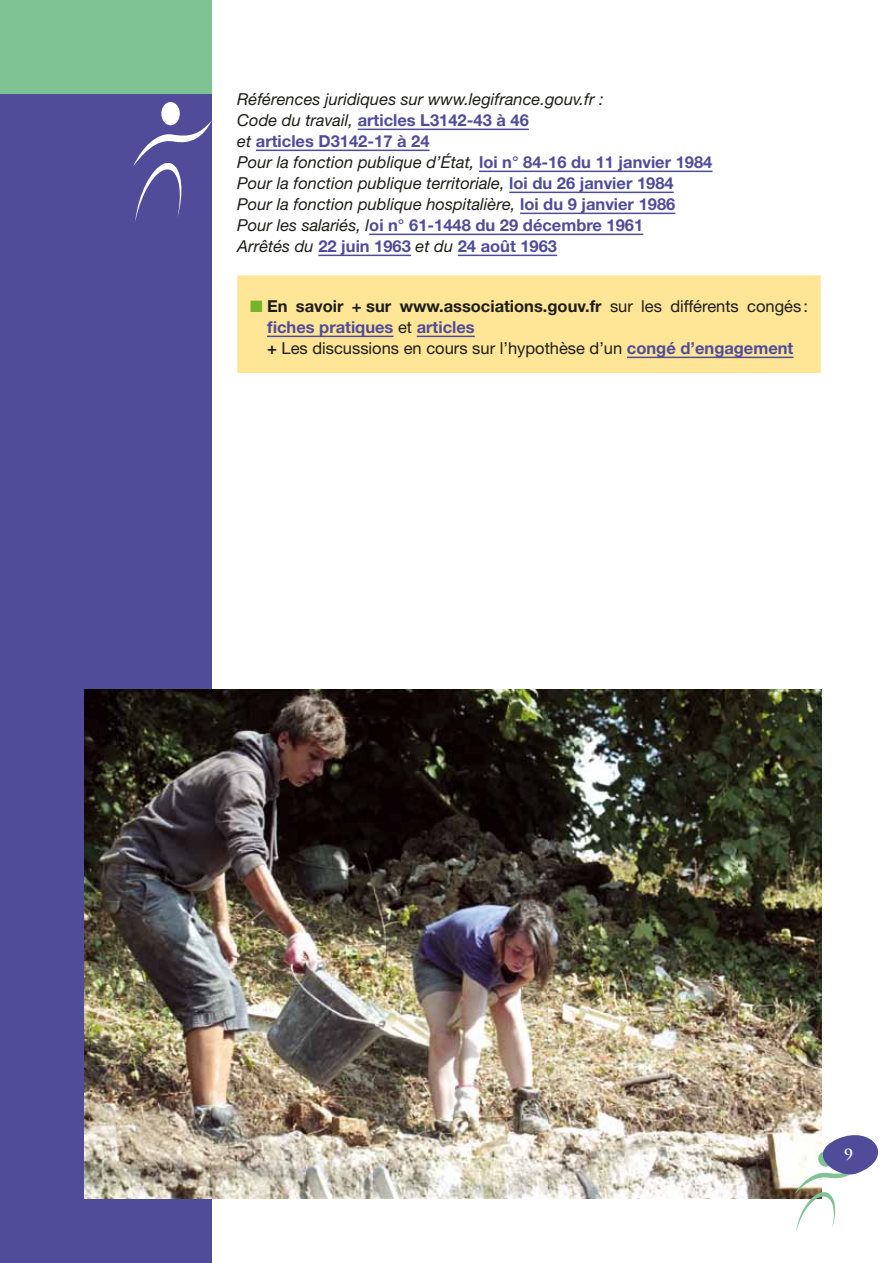
<style>
.page{position:relative;width:893px;height:1263px;background:#fff}
.page>*{position:absolute;margin:0;border:0;box-sizing:border-box;transform-origin:0 0}
.t1{font:italic 16.5px/21px "Helvetica Neue LT Std";color:#1d1d1b}
.t2{font:16.5px/21px "Helvetica Neue LT Std";color:#1d1d1b}
.t3{font:700 15px "Trajan Pro";color:#fff}
.s1{font-weight:700;font-style:normal;color:#504c9a}
.s2{color:#77b32a}
.s3{font-weight:700}
.s4{font-weight:700;color:#504c9a}
</style>
<div class="page">
<div style="left:0;top:0;width:212px;height:1263px;background:#504c9a"></div>
<div style="left:237px;top:275px;width:584px;height:98px;background:#ffe596;border:2px solid #ffe596"></div>
<hr style="left:358px;top:129px;width:171px;height:1px;background:#504c9a">
<hr style="left:256px;top:150px;width:173px;height:1px;background:#504c9a">
<hr style="left:479px;top:171px;width:233px;height:1px;background:#504c9a">
<hr style="left:509px;top:192px;width:165px;height:1px;background:#504c9a">
<hr style="left:520px;top:213px;width:155px;height:1px;background:#504c9a">
<hr style="left:369px;top:234px;width:274px;height:1px;background:#504c9a">
<hr style="left:318px;top:255px;width:93px;height:1px;background:#504c9a">
<hr style="left:458px;top:255px;width:99px;height:1px;background:#504c9a">
<hr style="left:267px;top:336px;width:126px;height:1px;background:#504c9a">
<hr style="left:417px;top:336px;width:58px;height:1px;background:#504c9a">
<hr style="left:627px;top:357px;width:166px;height:1px;background:#504c9a">
<div style="left:0;top:0;width:212px;height:94px;background:#7fc395"></div>
<svg style="left:133px;top:102px;width:79px;height:120px"></svg>
<img style="left:85px;top:690px;width:736px;height:508px">
<svg style="left:794px;top:1123px;width:85px;height:109px"></svg>
<p class="t1" style="left:237px;top:89px;width:477px">Références juridiques sur www.legifrance.gouv.fr :<br>Code du travail, <span class="s1">articles L3142-43 à 46<br></span>et <span class="s1">articles D3142-17 à 24<br></span>Pour la fonction publique d’État, <span class="s1">loi n° 84-16 du 11 janvier 1984<br></span>Pour la fonction publique territoriale, <span class="s1">loi du 26 janvier 1984<br></span>Pour la fonction publique hospitalière, <span class="s1">loi du 9 janvier 1986<br></span>Pour les salariés, l<span class="s1">oi n° 61-1448 du 29 décembre 1961<br></span>Arrêtés du <span class="s1">22 juin 1963</span> et du <span class="s1">24 août 1963</span></p>
<p class="t2" style="left:267px;top:296px;width:542px;text-indent:-17px"><span class="s2">■</span> <span class="s3">En savoir + sur www.associations.gouv.fr</span> sur les différents congés : <span class="s4">fiches pratiques</span> et <span class="s4">articles<br></span><span class="s3">+</span> Les discussions en cours sur l’hypothèse d’un <span class="s4">congé d’engagement</span></p>
<p class="t3" style="left:844px;top:1145px;width:10px">9</p>
</div>
